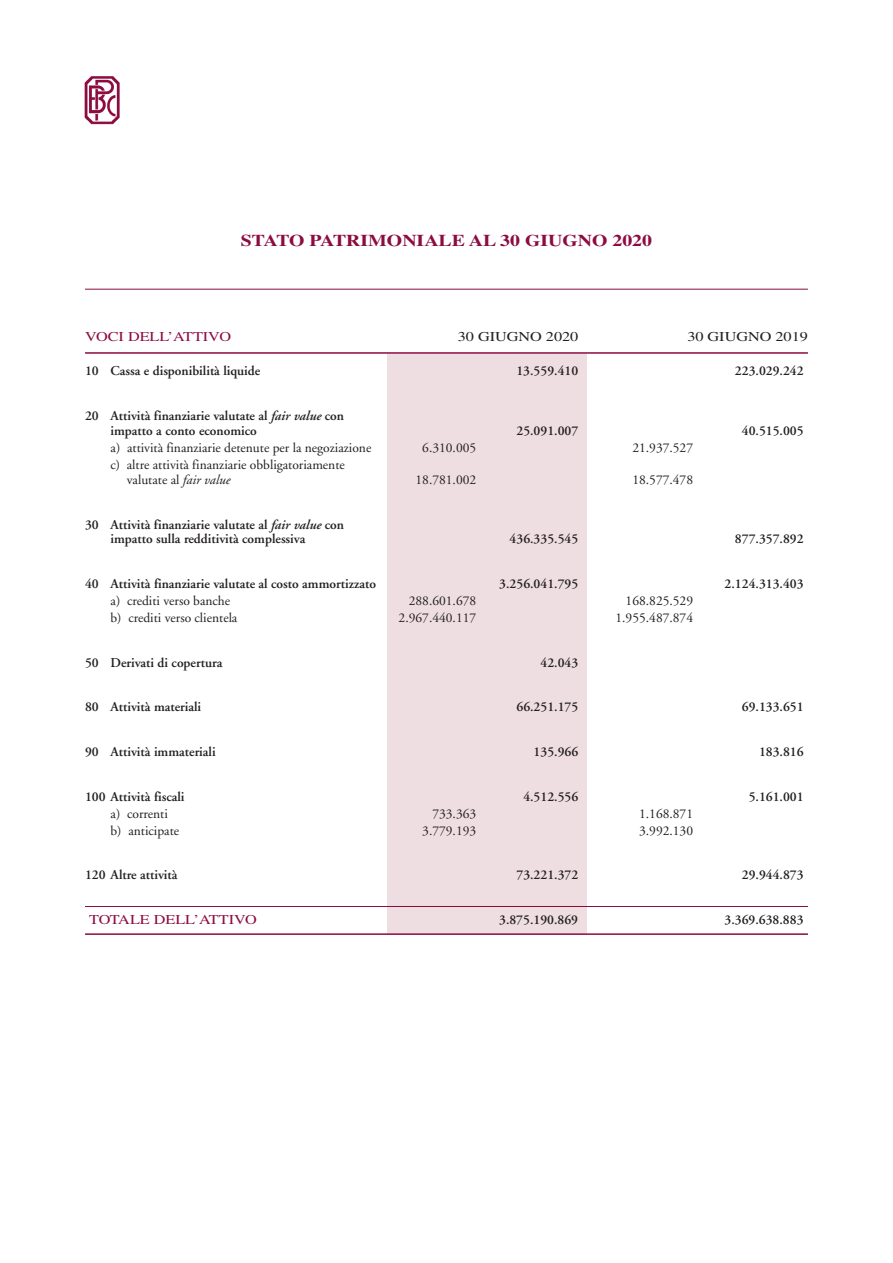
<style>
.page{position:relative;width:893px;height:1263px;background:#fff}
.page>*{position:absolute;margin:0;border:0;box-sizing:border-box;transform-origin:0 0}
.t1{font:700 16.5px "Times";color:#8c0b42;scale:1.2 1}
.t2{font:600 13.5px/14.9px "Adobe Garamond";color:#231f20}
.t3{font:13.5px/14.9px "Adobe Garamond";color:#231f20}
.t4{font:13.5px "Times";color:#8c0b42;scale:1.2 1}
.t5{font:13.5px "Times";color:#231f20;scale:1.2 1}
.s1{font-style:italic}
</style>
<div class="page">
<div style="left:387px;top:353px;width:200px;height:581px;background:#efdee1"></div>
<hr style="left:85px;top:289px;width:723px;height:1px;background:#8c0b42">
<hr style="left:85px;top:906px;width:723px;height:1px;background:#8c0b42">
<hr style="left:85px;top:352px;width:723px;height:2px;background:#8c0b42">
<hr style="left:85px;top:933px;width:723px;height:2px;background:#8c0b42">
<img style="left:84px;top:76px;width:36px;height:49px">
<p class="t1" style="left:241px;top:231px;width:344px">STATO PATRIMONIALE AL 30 GIUGNO 2020</p>
<p class="t4" style="left:85px;top:332px;width:123px">VOCI DELL’ATTIVO</p>
<p class="t5" style="left:458px;top:332px;width:102px">30 GIUGNO 2020</p>
<p class="t5" style="left:687px;top:332px;width:102px">30 GIUGNO 2019</p>
<p class="t2" style="left:85px;top:365px;width:177px">10 Cassa e disponibilità liquide</p>
<p class="t2" style="left:516px;top:365px;width:63px">13.559.410</p>
<p class="t2" style="left:735px;top:365px;width:70px">223.029.242</p>
<p class="t2" style="left:111px;top:410px;width:235px;text-indent:-26px">20 Attività finanziarie valutate al <span class="s1">fair value</span> con impatto a conto economico</p>
<p class="t2" style="left:516px;top:424px;width:63px">25.091.007</p>
<p class="t2" style="left:742px;top:424px;width:63px">40.515.005</p>
<p class="t3" style="left:111px;top:441px;width:262px">a) attività finanziarie detenute per la negoziazione</p>
<p class="t3" style="left:422px;top:441px;width:55px">6.310.005</p>
<p class="t3" style="left:632px;top:441px;width:62px">21.937.527</p>
<p class="t3" style="left:127px;top:458px;width:220px;text-indent:-16px">c) altre attività finanziarie obbligatoriamente valutate al <span class="s1">fair value</span></p>
<p class="t3" style="left:415px;top:473px;width:62px">18.781.002</p>
<p class="t3" style="left:632px;top:473px;width:62px">18.577.478</p>
<p class="t2" style="left:111px;top:518px;width:235px;text-indent:-26px">30 Attività finanziarie valutate al <span class="s1">fair value</span> con impatto sulla redditività complessiva</p>
<p class="t2" style="left:510px;top:533px;width:70px">436.335.545</p>
<p class="t2" style="left:735px;top:533px;width:70px">877.357.892</p>
<p class="t2" style="left:85px;top:577px;width:292px">40 Attività finanziarie valutate al costo ammortizzato</p>
<p class="t2" style="left:499px;top:577px;width:81px">3.256.041.795</p>
<p class="t2" style="left:725px;top:577px;width:81px">2.124.313.403</p>
<p class="t3" style="left:111px;top:594px;width:121px">a) crediti verso banche</p>
<p class="t3" style="left:409px;top:594px;width:69px">288.601.678</p>
<p class="t3" style="left:626px;top:594px;width:69px">168.825.529</p>
<p class="t3" style="left:111px;top:611px;width:128px">b) crediti verso clientela</p>
<p class="t3" style="left:399px;top:611px;width:79px">2.967.440.117</p>
<p class="t3" style="left:615px;top:611px;width:79px">1.955.487.874</p>
<p class="t2" style="left:85px;top:656px;width:139px">50 Derivati di copertura</p>
<p class="t2" style="left:540px;top:656px;width:39px">42.043</p>
<p class="t2" style="left:85px;top:701px;width:118px">80 Attività materiali</p>
<p class="t2" style="left:516px;top:701px;width:63px">66.251.175</p>
<p class="t2" style="left:742px;top:701px;width:63px">69.133.651</p>
<p class="t2" style="left:85px;top:745px;width:132px">90 Attività immateriali</p>
<p class="t2" style="left:534px;top:745px;width:46px">135.966</p>
<p class="t2" style="left:759px;top:745px;width:46px">183.816</p>
<p class="t2" style="left:85px;top:790px;width:101px">100 Attività fiscali</p>
<p class="t2" style="left:523px;top:790px;width:56px">4.512.556</p>
<p class="t2" style="left:749px;top:790px;width:56px">5.161.001</p>
<p class="t3" style="left:111px;top:807px;width:59px">a) correnti</p>
<p class="t3" style="left:432px;top:807px;width:45px">733.363</p>
<p class="t3" style="left:639px;top:807px;width:55px">1.168.871</p>
<p class="t3" style="left:111px;top:824px;width:70px">b) anticipate</p>
<p class="t3" style="left:422px;top:824px;width:55px">3.779.193</p>
<p class="t3" style="left:639px;top:824px;width:55px">3.992.130</p>
<p class="t2" style="left:85px;top:869px;width:94px">120 Altre attività</p>
<p class="t2" style="left:516px;top:869px;width:63px">73.221.372</p>
<p class="t2" style="left:742px;top:869px;width:63px">29.944.873</p>
<p class="t4" style="left:89px;top:915px;width:141px">TOTALE DELL’ATTIVO</p>
<p class="t2" style="left:499px;top:913px;width:81px">3.875.190.869</p>
<p class="t2" style="left:724px;top:913px;width:81px">3.369.638.883</p>
</div>
